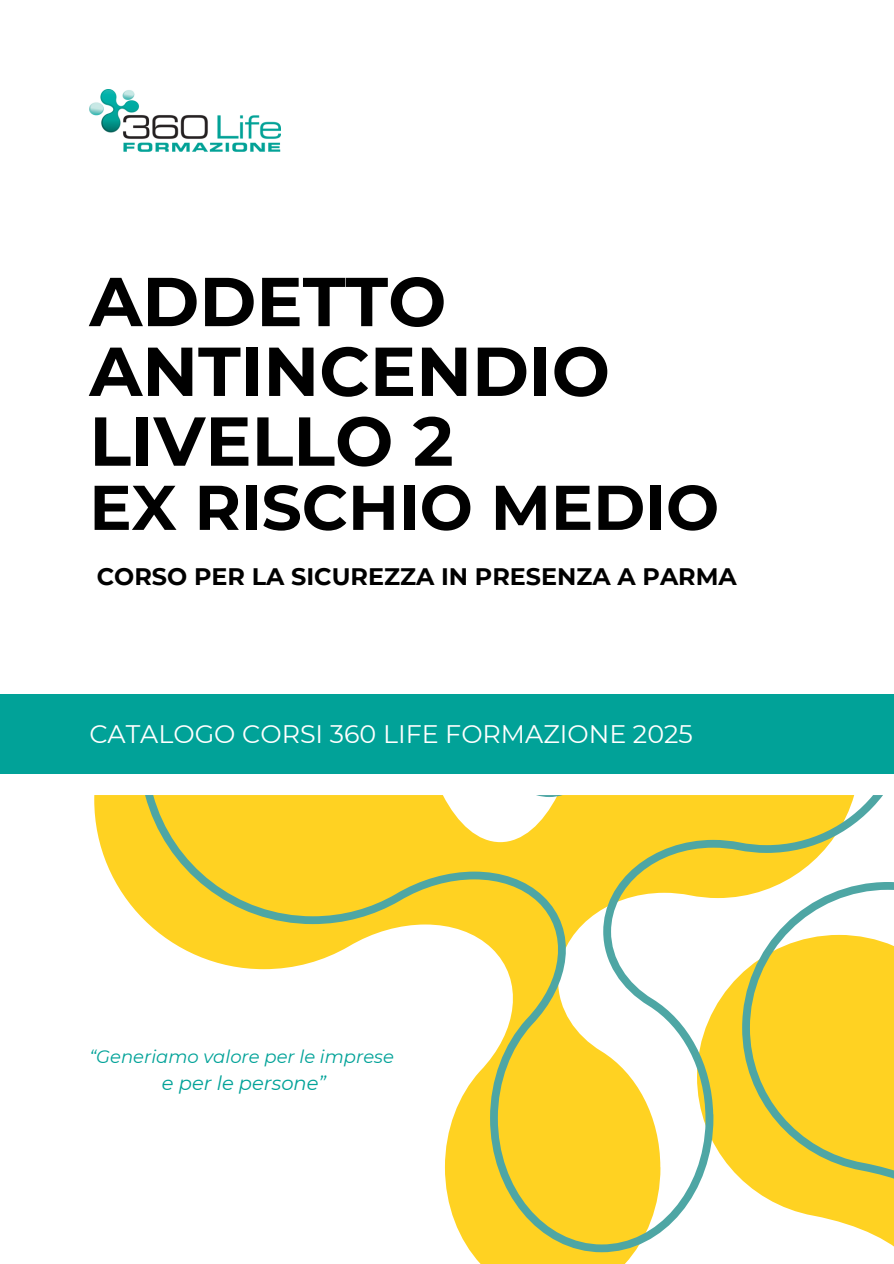
<style>
.page{position:relative;width:894px;height:1264px;background:#fff}
.page>*{position:absolute;margin:0;border:0;box-sizing:border-box;transform-origin:0 0}
.t1{font:700 69px/69.8px "Montserrat";color:#000}
.t2{font:700 63px "Montserrat";color:#000}
.t3{font:25.35px "Montserrat";color:#fff}
.t4{font:700 23.85px "Montserrat";color:#000}
.t5{font:italic 19.5px "Montserrat";color:#01a298}
.t6{font:italic 18px "Montserrat";color:#01a298}
</style>
<div class="page">
<img style="left:89px;top:89px;width:192px;height:62px">
<div style="left:0;top:694px;width:893px;height:80px;background:#01a298"></div>
<svg style="left:94px;top:795px;width:541px;height:468px"></svg>
<svg style="left:882px;top:882px;width:11px;height:364px;fill:#ffd222"></svg>
<svg style="left:145px;top:795px;width:737px;height:457px"></svg>
<h1 class="t1" style="left:89px;top:266px;width:522px">ADDETTO<br>ANTINCENDIO<br>LIVELLO 2</h1>
<h1 class="t2" style="left:89px;top:469px;width:631px">EX RISCHIO MEDIO</h1>
<h2 class="t4" style="left:97px;top:561px;width:641px">CORSO PER LA SICUREZZA IN PRESENZA A PARMA</h2>
<h3 class="t3" style="left:89px;top:718px;width:605px">CATALOGO CORSI 360 LIFE FORMAZIONE 2025</h3>
<p class="t6" style="left:89px;top:1045px;width:306px">“Generiamo valore per le imprese</p>
<p class="t5" style="left:162px;top:1071px;width:165px">e per le persone”</p>
</div>
